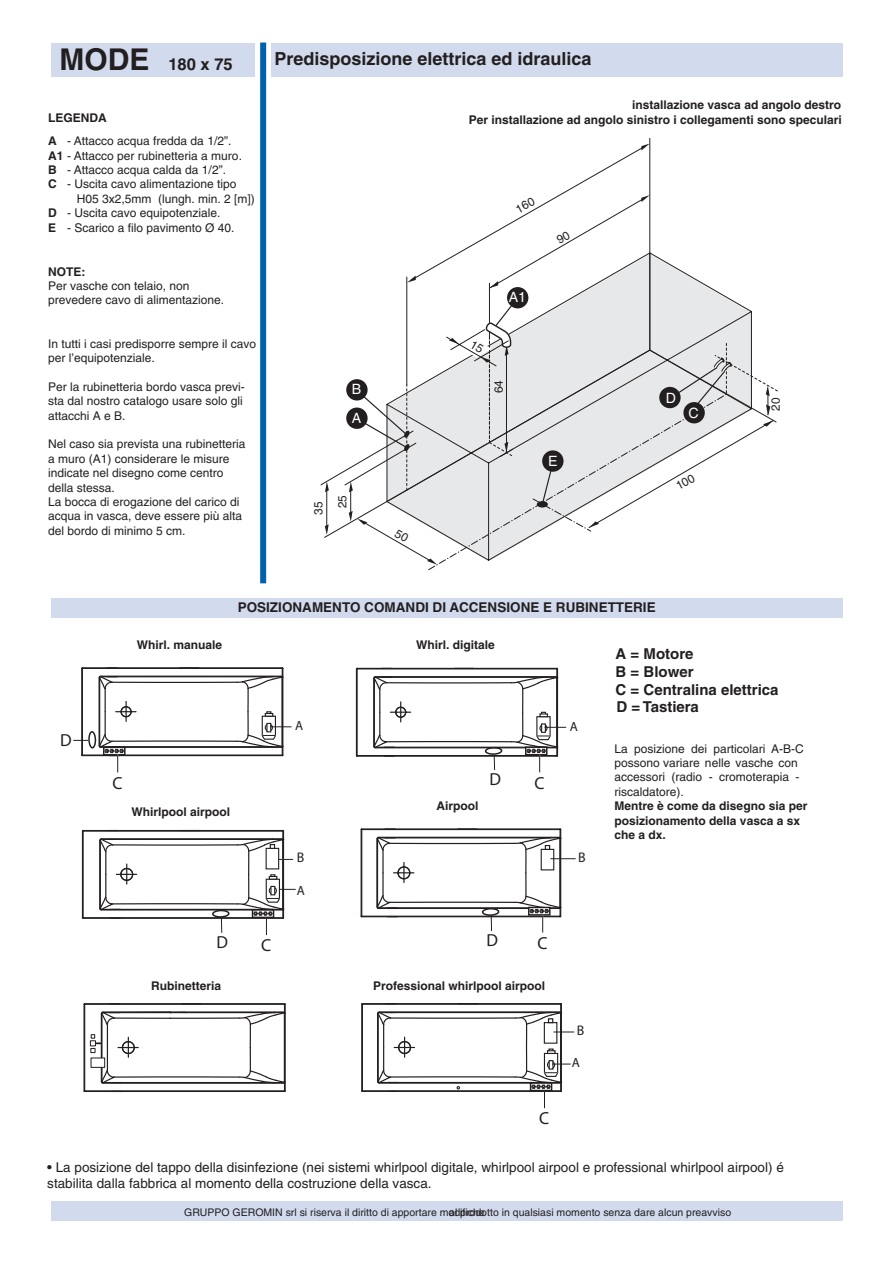
<style>
.page{position:relative;width:893px;height:1263px;background:#fff}
.page>*{position:absolute;margin:0;border:0;box-sizing:border-box;transform-origin:0 0}
.t1{font:700 18px "Helvetica LT Std";color:#231f20}
.t2{font:17.4px "Myriad";color:#231f20}
.t3{font:700 16.5px "Helvetica LT Std";color:#231f20}
.t4{font:700 15px/18px "Helvetica LT Std";color:#231f20}
.t5{font:14.25px "Helvetica LT Std";color:#fff}
.t6{font:13.95px "Myriad";color:#231f20}
.t7{font:13.5px/16.2px "Helvetica LT Std";color:#231f20}
.t8{font:700 13.5px "Helvetica LT Std";color:#231f20}
.t9{font:13.35px "Myriad";color:#231f20}
.t10{font:12px/14.4px "Helvetica LT Std";color:#231f20}
.t11{font:700 12px/14.4px "Helvetica LT Std";color:#231f20}
.t12{font:11.85px "Helvetica LT Std";color:#231f20}
.t13{font:10.5px "Helvetica LT Std";color:#231f20}
.s1{font-size:30px}
.s2{font-weight:700}
</style>
<div class="page">
<div style="left:271px;top:43px;width:571px;height:33px;background:#d2dbee"></div>
<div style="left:51px;top:43px;width:204px;height:33px;background:#d2dbee"></div>
<div style="left:51px;top:1201px;width:791px;height:19px;background:#d2dbee"></div>
<svg style="left:324px;top:138px;width:428px;height:400px"></svg>
<svg style="left:325px;top:528px;width:4px;height:7px"></svg>
<svg style="left:320px;top:420px;width:443px;height:108px"></svg>
<svg style="left:428px;top:394px;width:299px;height:177px"></svg>
<div style="left:542px;top:450px;width:21px;height:22px;background:#231f20;border-radius:50%"></div>
<div style="left:346px;top:379px;width:21px;height:22px;background:#231f20;border-radius:50%"></div>
<svg style="left:532px;top:469px;width:67px;height:63px"></svg>
<div style="left:507px;top:287px;width:21px;height:21px;background:#231f20;border-radius:50%"></div>
<div style="left:260px;top:43px;width:6px;height:540px;background:#0161ab"></div>
<div style="left:51px;top:598px;width:791px;height:19px;background:#d2dbee"></div>
<hr style="left:82px;top:668px;width:1px;height:87px;background:#231f20">
<hr style="left:82px;top:755px;width:200px;height:1px;background:#231f20">
<hr style="left:81px;top:668px;width:1px;height:87px;background:#231f20">
<hr style="left:82px;top:667px;width:200px;height:2px;background:#231f20">
<hr style="left:362px;top:916px;width:198px;height:1px;background:#231f20">
<hr style="left:360px;top:830px;width:2px;height:86px;background:#231f20">
<hr style="left:362px;top:828px;width:198px;height:2px;background:#231f20">
<hr style="left:83px;top:830px;width:200px;height:2px;background:#231f20">
<hr style="left:82px;top:831px;width:2px;height:87px;background:#231f20">
<hr style="left:83px;top:917px;width:200px;height:1px;background:#231f20">
<hr style="left:83px;top:918px;width:200px;height:1px;background:#231f20">
<hr style="left:362px;top:1004px;width:198px;height:1px;background:#231f20">
<hr style="left:362px;top:1004px;width:1px;height:87px;background:#231f20">
<hr style="left:362px;top:1090px;width:198px;height:1px;background:#231f20">
<hr style="left:362px;top:1091px;width:198px;height:1px;background:#231f20">
<hr style="left:361px;top:1004px;width:1px;height:87px;background:#231f20">
<hr style="left:362px;top:1003px;width:198px;height:1px;background:#231f20">
<div style="left:88px;top:731px;width:8px;height:18px;border:2px solid #231f20;border-radius:50%"></div>
<svg style="left:73px;top:740px;width:15px;height:1px"></svg>
<svg style="left:376px;top:1003px;width:198px;height:105px"></svg>
<svg style="left:98px;top:829px;width:198px;height:106px"></svg>
<svg style="left:83px;top:1003px;width:203px;height:90px"></svg>
<div style="left:659px;top:387px;width:21px;height:21px;background:#231f20;border-radius:50%"></div>
<svg style="left:677px;top:342px;width:101px;height:85px"></svg>
<svg style="left:375px;top:828px;width:200px;height:105px"></svg>
<hr style="left:357px;top:755px;width:200px;height:2px;background:#231f20">
<hr style="left:356px;top:669px;width:1px;height:87px;background:#231f20">
<hr style="left:357px;top:668px;width:200px;height:1px;background:#231f20">
<svg style="left:372px;top:667px;width:194px;height:105px"></svg>
<svg style="left:98px;top:667px;width:193px;height:105px"></svg>
<svg style="left:344px;top:385px;width:93px;height:180px"></svg>
<svg style="left:407px;top:144px;width:242px;height:145px"></svg>
<svg style="left:676px;top:474px;width:19px;height:16px"></svg>
<svg style="left:446px;top:296px;width:73px;height:161px"></svg>
<h3 class="t3" style="left:59px;top:54px;width:175px"><span class="s1">MODE</span> 180 x 75</h3>
<h1 class="t1" style="left:274px;top:48px;width:319px">Predisposizione elettrica ed idraulica</h1>
<p class="t10" style="left:48px;top:107px;width:185px;line-height:22.8px"><span class="s2">LEGENDA<br>A</span> - Attacco acqua fredda da 1/2”.</p>
<p class="t10" style="left:48px;top:148px;width:195px"><span class="s2">A1</span> - Attacco per rubinetteria a muro.</p>
<p class="t10" style="left:48px;top:163px;width:179px"><span class="s2">B</span> - Attacco acqua calda da 1/2”.</p>
<p class="t10" style="left:48px;top:177px;width:190px"><span class="s2">C</span> - Uscita cavo alimentazione tipo</p>
<p class="t10" style="left:77px;top:191px;width:180px">H05 3x2,5mm (lungh. min. 2 [m])</p>
<p class="t10" style="left:48px;top:206px;width:174px"><span class="s2">D</span> - Uscita cavo equipotenziale.</p>
<p class="t10" style="left:48px;top:220px;width:188px"><span class="s2">E</span> - Scarico a filo pavimento Ø 40.</p>
<p class="t11" style="left:48px;top:264px;width:39px">NOTE:</p>
<p class="t10" style="left:48px;top:279px;width:178px">Per vasche con telaio, non prevedere cavo di alimentazione.</p>
<p class="t10" style="left:48px;top:336px;width:210px">In tutti i casi predisporre sempre il cavo per l’equipotenziale.</p>
<p class="t10" style="left:48px;top:379px;width:198px">Per la rubinetteria bordo vasca previ&shy;sta dal nostro catalogo usare solo gli attacchi A e B.</p>
<p class="t10" style="left:48px;top:437px;width:199px">Nel caso sia prevista una rubinetteria a muro (A1) considerare le misure indicate nel disegno come centro della stessa.<br>La bocca di erogazione del carico di acqua in vasca, deve essere più alta del bordo di minimo 5 cm.</p>
<p class="t11" style="left:469px;top:98px;width:374px;text-align:right">installazione vasca ad angolo destro<br>Per installazione ad angolo sinistro i collegamenti sono speculari</p>
<p class="t5" style="left:508px;top:289px;width:19px">A1</p>
<p class="t5" style="left:352px;top:381px;width:11px">B</p>
<p class="t12" style="left:492px;top:393px;width:15px;rotate:-90deg">64</p>
<p class="t5" style="left:352px;top:410px;width:11px">A</p>
<p class="t12" style="left:311px;top:515px;width:15px;rotate:-90deg">35</p>
<p class="t12" style="left:335px;top:508px;width:15px;rotate:-90deg">25</p>
<p class="t5" style="left:548px;top:452px;width:11px">E</p>
<p class="t5" style="left:666px;top:389px;width:12px">D</p>
<p class="t5" style="left:688px;top:404px;width:12px">C</p>
<p class="t12" style="left:768px;top:411px;width:15px;rotate:-90deg">20</p>
<h2 class="t2" style="left:60px;top:732px;width:13px">D</h2>
<p class="t8" style="left:238px;top:599px;width:419px">POSIZIONAMENTO COMANDI DI ACCENSIONE E RUBINETTERIE</p>
<p class="t11" style="left:137px;top:637px;width:87px">Whirl. manuale</p>
<h2 class="t2" style="left:112px;top:774px;width:12px">C</h2>
<p class="t11" style="left:131px;top:804px;width:100px">Whirlpool airpool</p>
<p class="t9" style="left:295px;top:719px;width:10px">A</p>
<p class="t11" style="left:416px;top:638px;width:80px">Whirl. digitale</p>
<p class="t11" style="left:436px;top:799px;width:43px">Airpool</p>
<h2 class="t2" style="left:489px;top:771px;width:13px">D</h2>
<h2 class="t2" style="left:534px;top:774px;width:12px">C</h2>
<p class="t9" style="left:569px;top:720px;width:10px">A</p>
<p class="t6" style="left:297px;top:851px;width:9px">B</p>
<p class="t6" style="left:578px;top:850px;width:9px">B</p>
<p class="t9" style="left:297px;top:883px;width:10px">A</p>
<p class="t4" style="left:615px;top:645px;width:164px">A = Motore<br>B = Blower<br>C = Centralina elettrica</p>
<p class="t4" style="left:616px;top:697px;width:84px">D = Tastiera</p>
<p class="t10" style="left:614px;top:741px;width:191px">La posizione dei particolari A-B-C possono variare nelle vasche con accessori (radio - cromoterapia - riscaldatore).</p>
<p class="t11" style="left:614px;top:798px;width:194px">Mentre è come da disegno sia per posizionamento della vasca a sx che a dx.</p>
<h2 class="t2" style="left:216px;top:933px;width:13px">D</h2>
<p class="t11" style="left:151px;top:978px;width:72px">Rubinetteria</p>
<h2 class="t2" style="left:486px;top:932px;width:13px">D</h2>
<h2 class="t2" style="left:261px;top:937px;width:12px">C</h2>
<h2 class="t2" style="left:537px;top:934px;width:12px">C</h2>
<p class="t11" style="left:373px;top:978px;width:174px">Professional whirlpool airpool</p>
<p class="t6" style="left:577px;top:1023px;width:9px">B</p>
<p class="t9" style="left:572px;top:1056px;width:10px">A</p>
<h2 class="t2" style="left:539px;top:1110px;width:12px">C</h2>
<p class="t7" style="left:47px;top:1159px;width:738px">• La posizione del tappo della disinfezione (nei sistemi whirlpool digitale, whirlpool airpool e professional whirlpool airpool) é stabilita dalla fabbrica al momento della costruzione della vasca.</p>
<p class="t13" style="left:184px;top:1206px;width:302px">GRUPPO GEROMIN srl si riserva il diritto di apportare modifiche</p>
<p class="t13" style="left:449px;top:1206px;width:283px">al prodotto in qualsiasi momento senza dare alcun preavviso</p>
</div>
